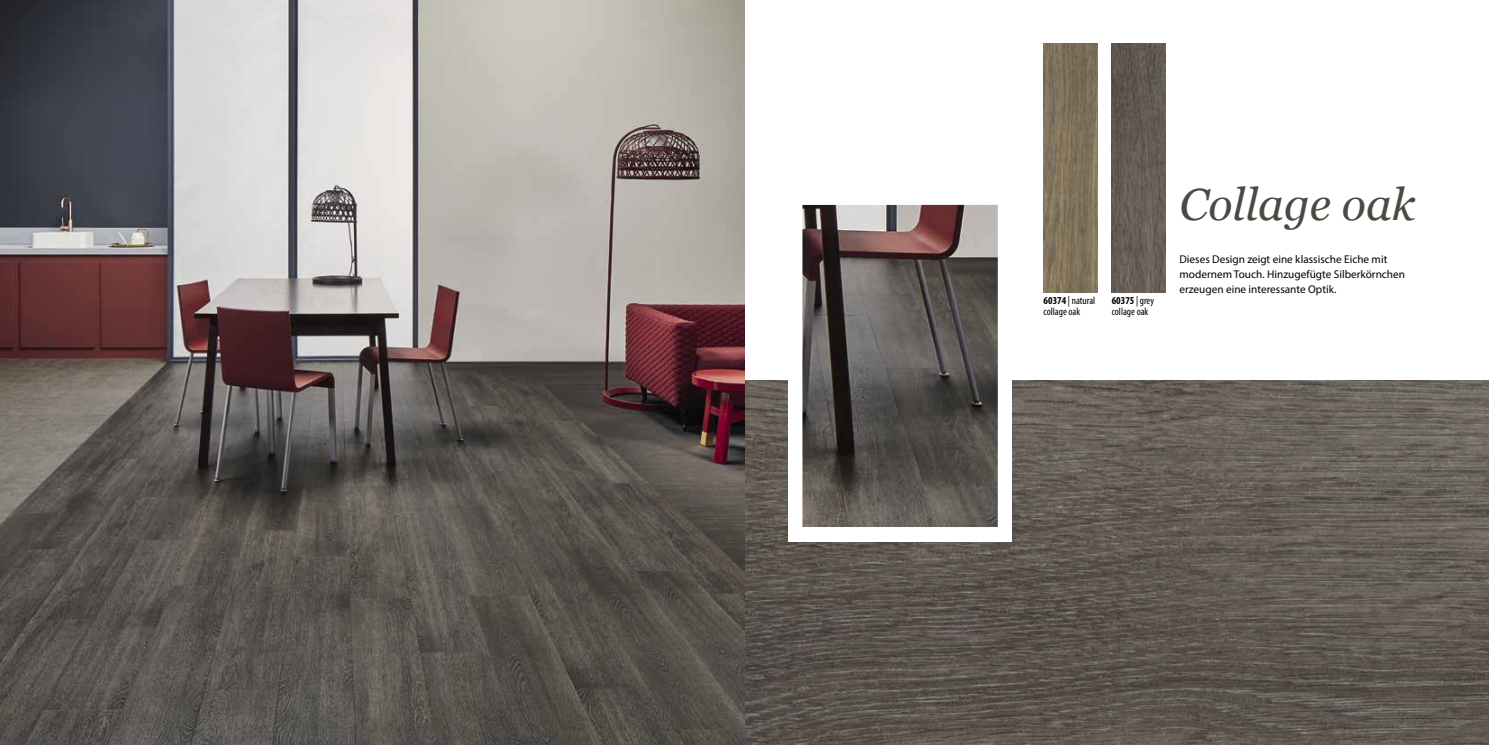
<style>
.page{position:relative;width:1489px;height:745px;background:#fff}
.page>*{position:absolute;margin:0;border:0;box-sizing:border-box;transform-origin:0 0}
.t1{font:italic 45px "Georgia";color:#4d4942}
.t2{font:11.25px/14.6px "Myriad Pro";color:#000}
.t3{font:condensed 10.62px/10.6px "Myriad Pro";color:#000}
.s1{font-weight:700}
</style>
<div class="page">
<img style="left:744px;top:380px;width:744px;height:364px">
<img style="left:0;top:0;width:744px;height:744px">
<div style="left:788px;top:215px;width:223px;height:326px;background:#fff"></div>
<img style="left:802px;top:205px;width:195px;height:321px">
<img style="left:1043px;top:44px;width:54px;height:248px">
<img style="left:1111px;top:44px;width:54px;height:248px">
<p class="t3" style="left:1043px;top:295px;width:53px"><span class="s1">60374</span> | natural collage oak</p>
<p class="t3" style="left:1111px;top:295px;width:44px"><span class="s1">60375</span> | grey collage oak</p>
<h1 class="t1" style="left:1179px;top:171px;width:238px">Collage oak</h1>
<p class="t2" style="left:1179px;top:252px;width:227px">Dieses Design zeigt eine klassische Eiche mit modernem Touch. Hinzugefügte Silberkörnchen erzeugen eine interessante Optik.</p>
</div>
